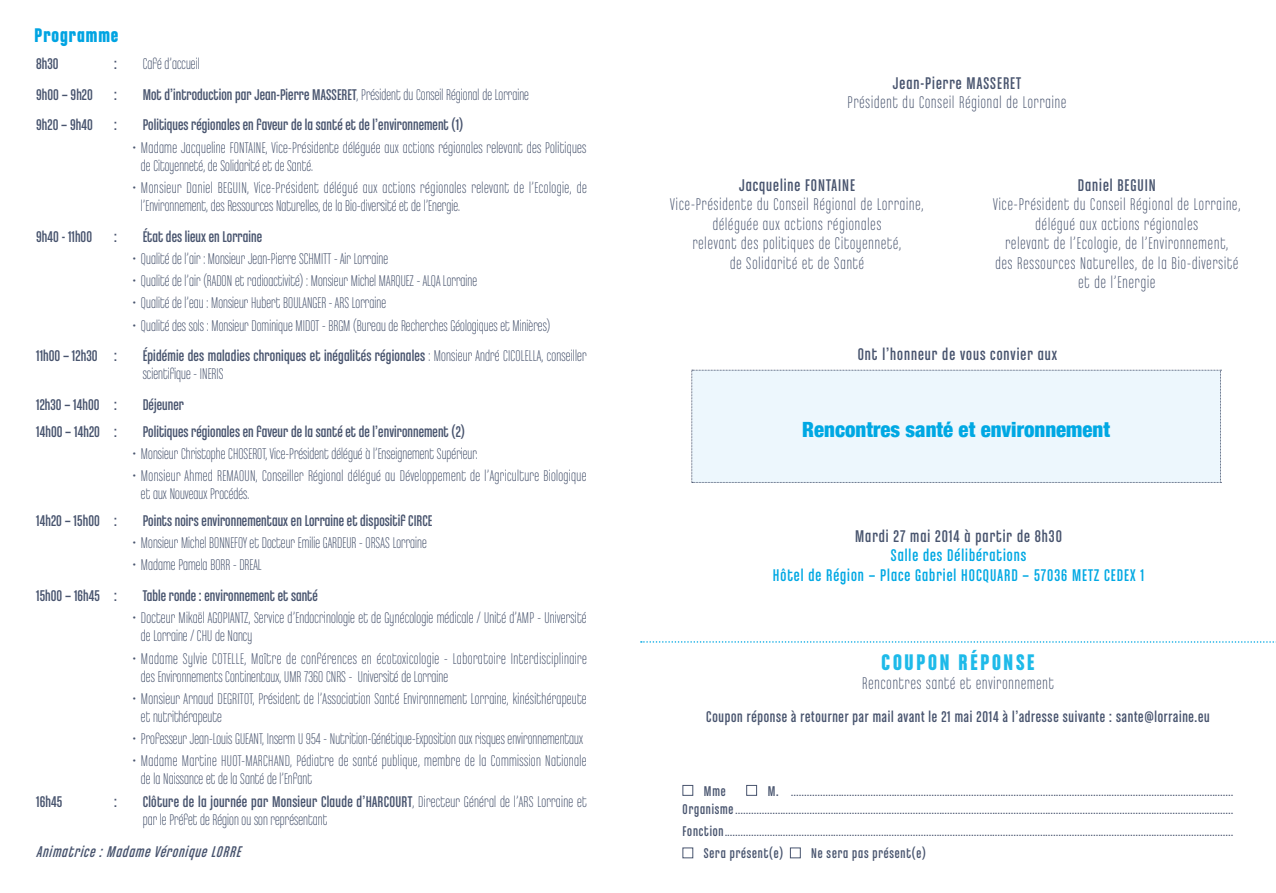
<style>
.page{position:relative;width:1276px;height:893px;background:#fff}
.page>*{position:absolute;margin:0;border:0;box-sizing:border-box;transform-origin:0 0}
.t1{font:24px "Chalet Comprime Hong Kong Eighty";letter-spacing:.115em;color:#1ebae9}
.t2{font:900 condensed 21px "Helvetica Neue";color:#00a8e3}
.t3{font:21px "Chalet Comprime Hong Kong Eighty";letter-spacing:.045em;color:#00a4e2}
.t4{font:18px/19.5px "Chalet Comprime Milan Eighty";letter-spacing:.055em;color:#48546e;text-align:center}
.t5{font:18px "Chalet Comprime Cologne Eighty";letter-spacing:.055em;color:#48546e}
.t6{font:18px/19.5px "Chalet Comprime Cologne Eighty";letter-spacing:.055em;color:#00a8e3;text-align:center}
.t7{font:16.5px/18px "Chalet Comprime Milan Eighty";letter-spacing:.005em;color:#48546e}
.t8{font:16.5px "Chalet Comprime Cologne Eighty";letter-spacing:.005em;color:#48546e}
.t9{font:16.5px/18px "Chalet Comprime Milan Eighty";letter-spacing:.03em;color:#48546e}
.t10{font:16.5px "Chalet Comprime Cologne Sixty";letter-spacing:.045em;color:#48546e}
.t11{font:italic 16.5px "Chalet Comprime Cologne Eighty";color:#48546e}
.t12{font:15px "Chalet Comprime Cologne Eighty";letter-spacing:.055em;color:#48546e}
.t13{font:12px/18px "Chalet Comprime Cologne Eighty";color:#48546e;text-align:right}
.s1{font-family:"Chalet Comprime Milan Eighty"}
.s2{font-size:15px}
</style>
<div class="page">
<div style="left:682px;top:785px;width:11px;height:11px;border:1px solid #48546e"></div>
<div style="left:746px;top:785px;width:11px;height:11px;border:1px solid #48546e"></div>
<div style="left:682px;top:848px;width:11px;height:10px;border:1px solid #48546e"></div>
<div style="left:790px;top:848px;width:10px;height:10px;border:1px solid #48546e"></div>
<svg style="left:641px;top:641px;width:635px;height:2px"></svg>
<div style="left:691px;top:370px;width:530px;height:113px;background:#edf7fd"></div>
<p class="t3" style="left:35px;top:23px;width:85px">Programme</p>
<p class="t8" style="left:36px;top:55px;width:24px">8h30</p>
<p class="t8" style="left:114px;top:55px;width:4px">:</p>
<p class="t7" style="left:143px;top:54px;width:58px">Café d’accueil</p>
<p class="t8" style="left:36px;top:85px;width:58px">9h00 – 9h20</p>
<p class="t8" style="left:114px;top:85px;width:4px">:</p>
<p class="t8" style="left:143px;top:85px;width:388px">Mot d’introduction par Jean-Pierre MASSERET<span class="s1">, Président du Conseil Régional de Lorraine</span></p>
<p class="t8" style="left:36px;top:116px;width:58px">9h20 – 9h40</p>
<p class="t8" style="left:114px;top:116px;width:4px">:</p>
<p class="t8" style="left:143px;top:116px;width:322px">Politiques régionales en faveur de la santé et de l’environnement (1)</p>
<p class="t7" style="left:141px;top:138px;width:447px;text-indent:-9px">• Madame Jacqueline FONTAINE, Vice-Présidente déléguée aux actions régionales relevant des Politiques de Citoyenneté, de Solidarité et de Santé.</p>
<p class="t9" style="left:141px;top:178px;width:447px;text-indent:-9px">• Monsieur Daniel BEGUIN, Vice-Président délégué aux actions régionales relevant de l’Ecologie, de l’Environnement, des Ressources Naturelles, de la Bio-diversité et de l’Energie.</p>
<p class="t8" style="left:36px;top:227px;width:57px">9h40 - 11h00</p>
<p class="t8" style="left:114px;top:227px;width:4px">:</p>
<p class="t8" style="left:143px;top:227px;width:121px">État des lieux en Lorraine</p>
<p class="t7" style="left:132px;top:249px;width:257px">• Qualité de l’air : Monsieur Jean-Pierre SCHMITT - Air Lorraine</p>
<p class="t7" style="left:132px;top:272px;width:346px">• Qualité de l’air (RADON et radioactivité) : Monsieur Michel MARQUEZ - ALQA Lorraine</p>
<p class="t7" style="left:132px;top:294px;width:255px">• Qualité de l’eau : Monsieur Hubert BOULANGER - ARS Lorraine</p>
<p class="t7" style="left:132px;top:316px;width:419px">• Qualité des sols : Monsieur Dominique MIDOT - BRGM (Bureau de Recherches Géologiques et Minières)</p>
<p class="t8" style="left:36px;top:347px;width:82px">11h00 – 12h30 :</p>
<p class="t8" style="left:143px;top:347px;width:445px">épidémie des maladies chroniques et inégalités régionales <span class="s1">: Monsieur André CICOLELLA, conseiller</span></p>
<p class="t7" style="left:143px;top:365px;width:82px">scientifique - INERIS</p>
<p class="t8" style="left:36px;top:396px;width:82px">12h30 – 14h00 :</p>
<p class="t8" style="left:143px;top:396px;width:43px">Déjeuner</p>
<p class="t8" style="left:36px;top:422px;width:82px">14h00 – 14h20 :</p>
<p class="t8" style="left:143px;top:422px;width:324px">Politiques régionales en faveur de la santé et de l’environnement (2)</p>
<p class="t7" style="left:132px;top:444px;width:347px">• Monsieur Christophe CHOSEROT, Vice-Président délégué à l’Enseignement Supérieur.</p>
<p class="t7" style="left:141px;top:467px;width:447px;text-indent:-9px">• Monsieur Ahmed REMAOUN, Conseiller Régional délégué au Développement de l’Agriculture Biologique et aux Nouveaux Procédés.</p>
<p class="t8" style="left:36px;top:511px;width:82px">14h20 – 15h00 :</p>
<p class="t8" style="left:143px;top:511px;width:290px">Points noirs environnementaux en Lorraine et dispositif CIRCE</p>
<p class="t7" style="left:132px;top:533px;width:296px">• Monsieur Michel BONNEFOY et Docteur Emilie GARDEUR - ORSAS Lorraine</p>
<p class="t7" style="left:132px;top:556px;width:131px">• Madame Pamela BORR - DREAL</p>
<p class="t8" style="left:36px;top:587px;width:82px">15h00 – 16h45 :</p>
<p class="t8" style="left:143px;top:587px;width:177px">Table ronde : environnement et santé</p>
<p class="t7" style="left:141px;top:609px;width:447px;text-indent:-9px">• Docteur Mikaël AGOPIANTZ, Service d’Endocrinologie et de Gynécologie médicale / Unité d’AMP - Université de Lorraine / CHU de Nancy</p>
<p class="t9" style="left:141px;top:649px;width:447px;text-indent:-9px">• Madame Sylvie COTELLE, Maître de conférences en écotoxicologie - Laboratoire Interdisciplinaire des Environnements Continentaux, UMR 7360 CNRS - Université de Lorraine</p>
<p class="t7" style="left:141px;top:689px;width:447px;text-indent:-9px">• Monsieur Arnaud DEGRITOT, Président de l’Association Santé Environnement Lorraine, kinésithérapeute et nutrithérapeute</p>
<p class="t7" style="left:132px;top:730px;width:452px">• Professeur Jean-Louis GUEANT, Inserm U 954 - Nutrition-Génétique-Exposition aux risques environnementaux</p>
<p class="t7" style="left:141px;top:752px;width:447px;text-indent:-9px">• Madame Martine HUOT-MARCHAND, Pédiatre de santé publique, membre de la Commission Nationale de la Naissance et de la Santé de l’Enfant</p>
<p class="t8" style="left:36px;top:792px;width:28px">16h45</p>
<p class="t8" style="left:114px;top:792px;width:4px">:</p>
<p class="t8" style="left:143px;top:792px;width:445px">Clôture de la journée par Monsieur Claude d’HARCOURT<span class="s1">, Directeur Général de l’ARS Lorraine et</span></p>
<p class="t7" style="left:143px;top:810px;width:186px">par le Préfet de Région ou son représentant</p>
<p class="t11" style="left:36px;top:843px;width:194px">Animatrice : Madame Véronique LORRE</p>
<p class="t5" style="left:893px;top:73px;width:130px">Jean-Pierre Masseret</p>
<p class="t4" style="left:847px;top:93px;width:220px">Président du Conseil Régional de Lorraine</p>
<p class="t5" style="left:739px;top:175px;width:116px">Jacqueline FONTAINE</p>
<p class="t4" style="left:670px;top:195px;width:255px">Vice-Présidente du Conseil Régional de Lorraine, déléguée aux actions régionales<br>relevant des politiques de Citoyenneté,<br>de Solidarité et de Santé</p>
<p class="t5" style="left:1077px;top:175px;width:80px">Daniel BEGUIN</p>
<p class="t4" style="left:993px;top:195px;width:249px">Vice-Président du Conseil Régional de Lorraine, délégué aux actions régionales<br>relevant de l’Ecologie, de l’Environnement,<br>des Ressources Naturelles, de la Bio-diversité et de l’Energie</p>
<p class="t5" style="left:858px;top:344px;width:201px">Ont l’honneur de vous convier aux</p>
<p class="t2" style="left:802px;top:416px;width:309px">Rencontres santé et environnement</p>
<p class="t5" style="left:855px;top:526px;width:208px">Mardi 27 mai 2014 à partir de 8h30</p>
<p class="t6" style="left:773px;top:545px;width:373px">Salle des Délibérations<br>Hôtel de Région – Place Gabriel HOCQUARD – 57036 METZ CEDEX 1</p>
<h1 class="t1" style="left:881px;top:648px;width:154px">COUPON RÉPONSE</h1>
<p class="t4" style="left:862px;top:673px;width:193px">Rencontres santé et environnement</p>
<p class="t10" style="left:706px;top:707px;width:505px">Coupon réponse à retourner par mail avant le 21 mai 2014 à l’adresse suivante : sante@lorraine.eu</p>
<p class="t13" style="left:682px;top:782px;width:552px"><span class="s2">M.</span> .......................................................................................................................................................................<br><span class="s2">Organisme</span>............................................................................................................................................................................................</p>
<p class="t13" style="left:682px;top:823px;width:552px"><span class="s2">Fonction</span>................................................................................................................................................................................................</p>
<p class="t12" style="left:704px;top:845px;width:81px">Sera présent(e)</p>
<p class="t12" style="left:811px;top:845px;width:116px">Ne sera pas présent(e)</p>
<p class="t12" style="left:704px;top:782px;width:23px">Mme</p>
</div>
